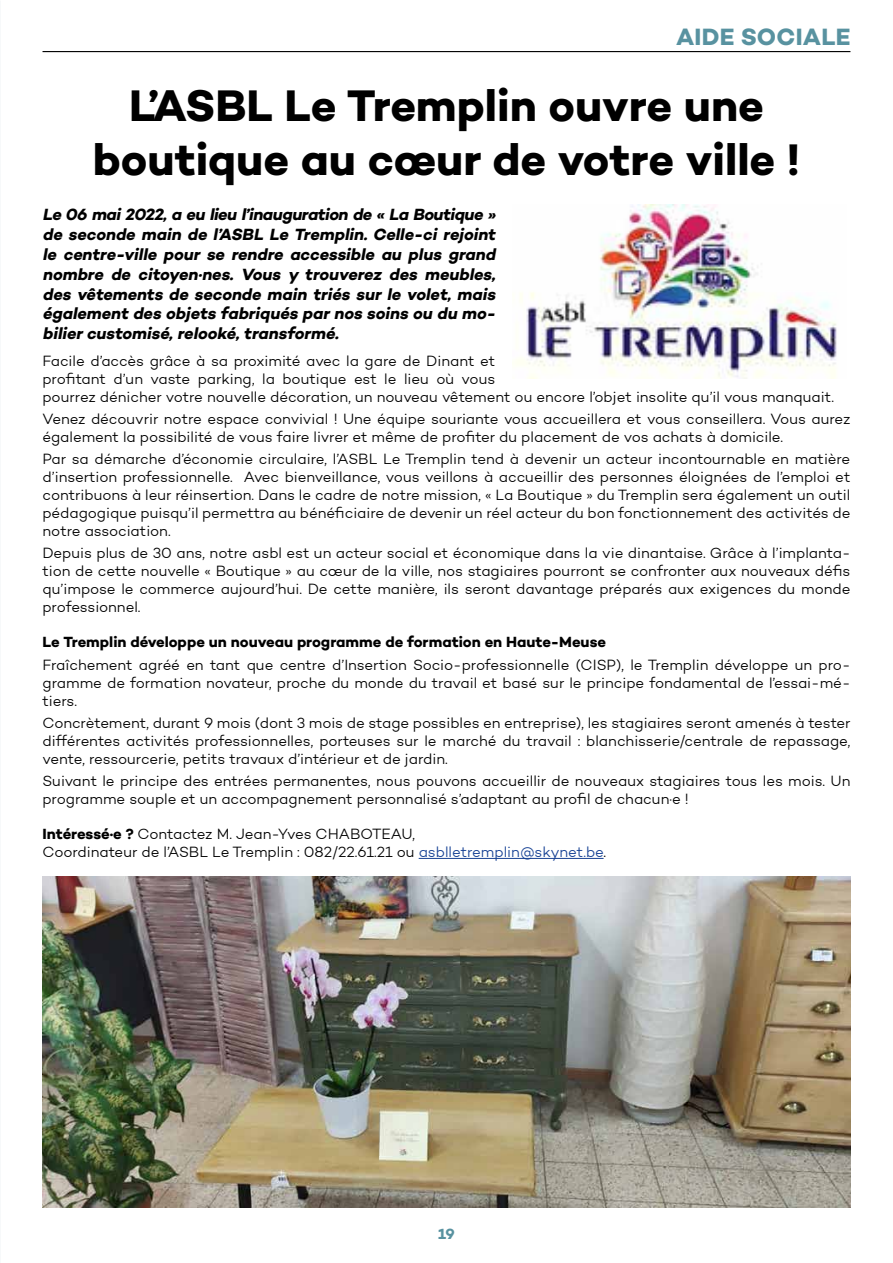
<style>
.page{position:relative;width:893px;height:1263px;background:#fff}
.page>*{position:absolute;margin:0;border:0;box-sizing:border-box;transform-origin:0 0}
.t1{font:700 45px/54px "Campton";color:#000;text-align:center}
.t2{font:700 24px "Campton";letter-spacing:.01em;color:#5892a0}
.t3{font:italic 700 16.5px/19.8px "Campton";color:#000;text-align:justify}
.t4{font:300 15px/18px "Campton";letter-spacing:-.005em;color:#000}
.t5{font:700 15px "Campton";letter-spacing:-.005em;color:#000}
.t6{font:700 15px "Campton";color:#5892a0}
.s1{font-weight:700}
.s2{color:#164194}
</style>
<div class="page">
<hr style="left:43px;top:51px;width:807px;height:1px;background:#000">
<hr style="left:419px;top:858px;width:185px;height:1px;background:#164194">
<img style="left:515px;top:204px;width:322px;height:174px">
<img style="left:43px;top:876px;width:807px;height:332px">
<h2 class="t2" style="left:676px;top:21px;width:176px">AIDE SOCIALE</h2>
<h1 class="t1" style="left:93px;top:78px;width:709px">L’ASBL Le Tremplin ouvre une boutique au cœur de votre ville !</h1>
<p class="t3" style="left:43px;top:205px;width:458px">Le 06 mai2022,a eu lieu l’inauguration de « La Boutique » de seconde main de l’ASBL Le Tremplin. Celle-ci rejoint le centre-ville pour se rendre accessible au plus grand nombre de citoyen·nes. Vous y trouverez des meubles, des vêtements de seconde main triés sur le volet, mais également des objets fabriqués parnos soins ou du mo&shy;biliercustomisé,relooké,transformé.</p>
<p class="t4" style="left:43px;top:351px;width:793px">Facile d’accès grâce à sa proximité avec la gare de Dinant et<br>profitant d’un vaste parking, la boutique est le lieu où vous<br>pourrez dénicher votre nouvelle décoration, un nouveau vêtement ou encore l’objet insolite qu’il vous manquait.</p>
<p class="t4" style="left:43px;top:410px;width:809px">Venez découvrir notre espace convivial ! Une équipe souriante vous accueillera et vous conseillera. Vous aurez également la possibilité de vous faire livrer et même de profiter du placement de vos achats à domicile.</p>
<p class="t4" style="left:43px;top:450px;width:809px;text-align:justify">Par sa démarche d’économie circulaire, l’ASBL Le Tremplin tend à devenir un acteur incontournable en matière d’insertion professionnelle. Avec bienveillance, vous veillons à accueillir des personnes éloignées de l’emploi et contribuons à leur réinsertion. Dans le cadre de notre mission, « La Boutique » du Tremplin sera également un outil pédagogique puisqu’il permettra au bénéficiaire de devenir un réel acteur du bon fonctionnement des activités de notre association.</p>
<p class="t4" style="left:43px;top:544px;width:809px;text-align:justify">Depuis plus de 30 ans, notre asbl est un acteur social et économique dans la vie dinantaise. Grâce à l’implanta&shy;tion de cette nouvelle « Boutique » au cœur de la ville, nos stagiaires pourront se confronter aux nouveaux défis qu’impose le commerce aujourd’hui. De cette manière, ils seront davantage préparés aux exigences du monde professionnel.</p>
<p class="t5" style="left:43px;top:633px;width:565px">Le Tremplin développe un nouveau programme de formation en Haute-Meuse</p>
<p class="t4" style="left:43px;top:655px;width:809px;text-align:justify">Fraîchement agréé en tant que centre d’Insertion Socio-professionnelle (CISP), le Tremplin développe un pro&shy;gramme de formation novateur, proche du monde du travail et basé sur le principe fondamental de l’essai-mé&shy;tiers.</p>
<p class="t4" style="left:43px;top:714px;width:809px;text-align:justify">Concrètement, durant 9 mois (dont 3 mois de stage possibles en entreprise), les stagiaires seront amenés à tester différentes activités professionnelles, porteuses sur le marché du travail : blanchisserie/centrale de repassage, vente, ressourcerie, petits travaux d’intérieur et de jardin.</p>
<p class="t4" style="left:43px;top:772px;width:809px">Suivant le principe des entrées permanentes, nous pouvons accueillir de nouveaux stagiaires tous les mois. Un programme souple et un accompagnement personnalisé s’adaptant au profil de chacun·e !</p>
<p class="t4" style="left:43px;top:825px;width:565px"><span class="s1">Intéressé·e ?</span> Contactez M. Jean-Yves CHABOTEAU,<br>Coordinateur de l’ASBL Le Tremplin : 082/22.61.21 ou <span class="s2">asblletremplin@skynet.be</span>.</p>
<p class="t6" style="left:438px;top:1224px;width:18px">19</p>
</div>
